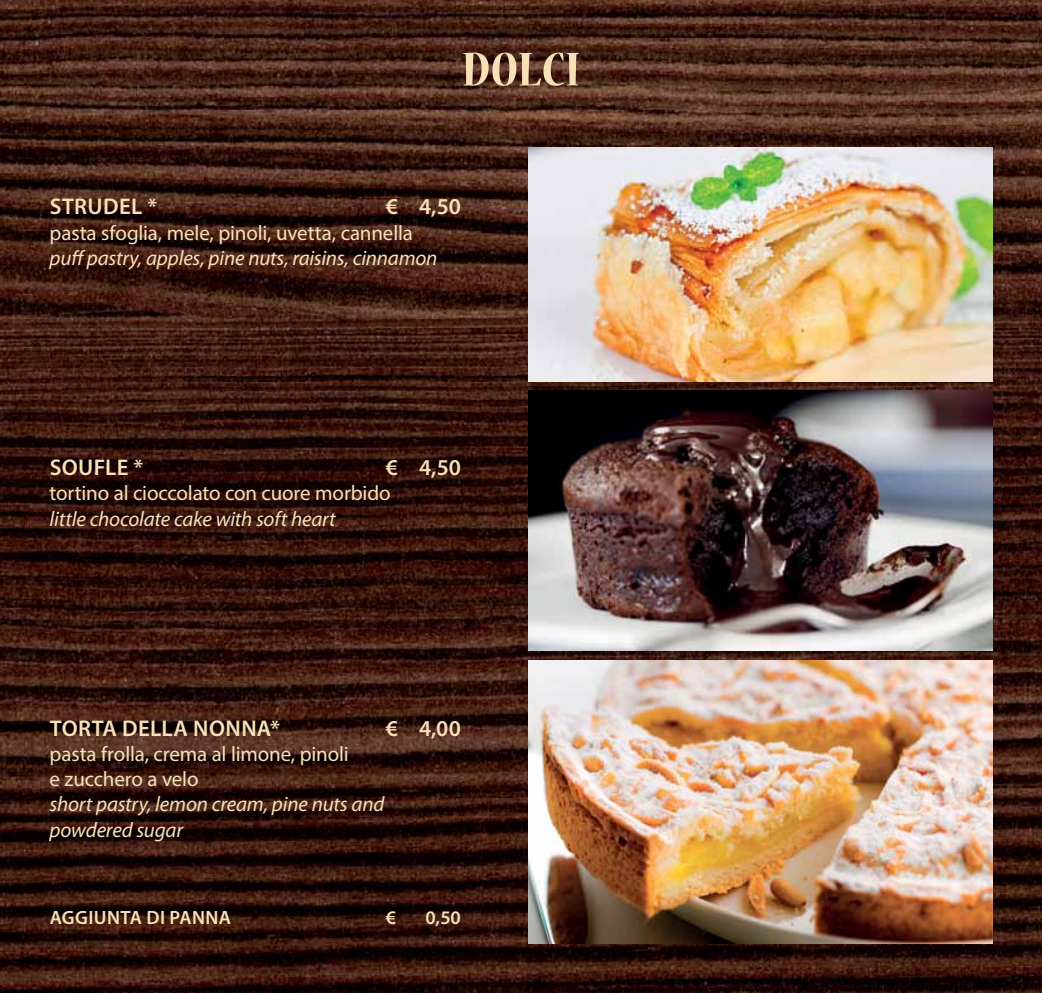
<style>
.page{position:relative;width:1042px;height:993px;background:#fff}
.page>*{position:absolute;margin:0;border:0;box-sizing:border-box;transform-origin:0 0}
.t1{font:700 condensed 52.5px "Nueva Std";color:#f6e1b8;scale:1.1 1}
.t2{font:600 22.75px "Myriad Pro";letter-spacing:.005em;color:#f6e1b8}
.t3{font:italic 21px/25.2px "Myriad Pro";letter-spacing:-.01em;color:#f6e1b8}
.t4{font:21px/25.2px "Myriad Pro";letter-spacing:-.005em;color:#f6e1b8}
.t5{font:600 19.25px "Myriad Pro";color:#f6e1b8}
</style>
<div class="page">
<img style="left:0;top:0;width:1042px;height:992px">
<img style="left:528px;top:660px;width:464px;height:283px">
<img style="left:528px;top:391px;width:464px;height:259px">
<img style="left:528px;top:147px;width:464px;height:234px">
<h1 class="t1" style="left:462px;top:46px;width:109px">Dolci</h1>
<p class="t2" style="left:50px;top:192px;width:27px">STRUDEL</p>
<p class="t2" style="left:147px;top:192px;width:11px">*</p>
<p class="t2" style="left:386px;top:192px;width:77px">€ 4,50</p>
<p class="t4" style="left:50px;top:219px;width:365px">pasta sfoglia, mele, pinoli, uvetta, cannella</p>
<p class="t3" style="left:50px;top:245px;width:389px">puff pastry, apples, pine nuts, raisins, cinnamon</p>
<p class="t2" style="left:50px;top:453px;width:27px">SOUFLE</p>
<p class="t2" style="left:133px;top:453px;width:11px">*</p>
<p class="t2" style="left:386px;top:453px;width:77px">€ 4,50</p>
<p class="t4" style="left:50px;top:480px;width:342px">tortino al cioccolato con cuore morbido</p>
<p class="t3" style="left:50px;top:505px;width:288px">little chocolate cake with soft heart</p>
<p class="t2" style="left:50px;top:713px;width:27px">TORTA</p>
<p class="t2" style="left:122px;top:713px;width:14px">DELLA</p>
<p class="t2" style="left:193px;top:713px;width:17px">NONNA</p>
<p class="t2" style="left:270px;top:713px;width:11px">*</p>
<p class="t2" style="left:386px;top:713px;width:77px">€ 4,00</p>
<p class="t4" style="left:50px;top:740px;width:301px">pasta frolla, crema al limone, pinoli e zucchero a velo</p>
<p class="t3" style="left:50px;top:791px;width:336px">short pastry, lemon cream, pine nuts and powdered sugar</p>
<p class="t5" style="left:50px;top:905px;width:13px">AGGIUNTA</p>
<p class="t5" style="left:146px;top:905px;width:36px">DI PANNA</p>
<p class="t5" style="left:386px;top:905px;width:12px">€</p>
<p class="t5" style="left:425px;top:905px;width:37px">0,50</p>
</div>
